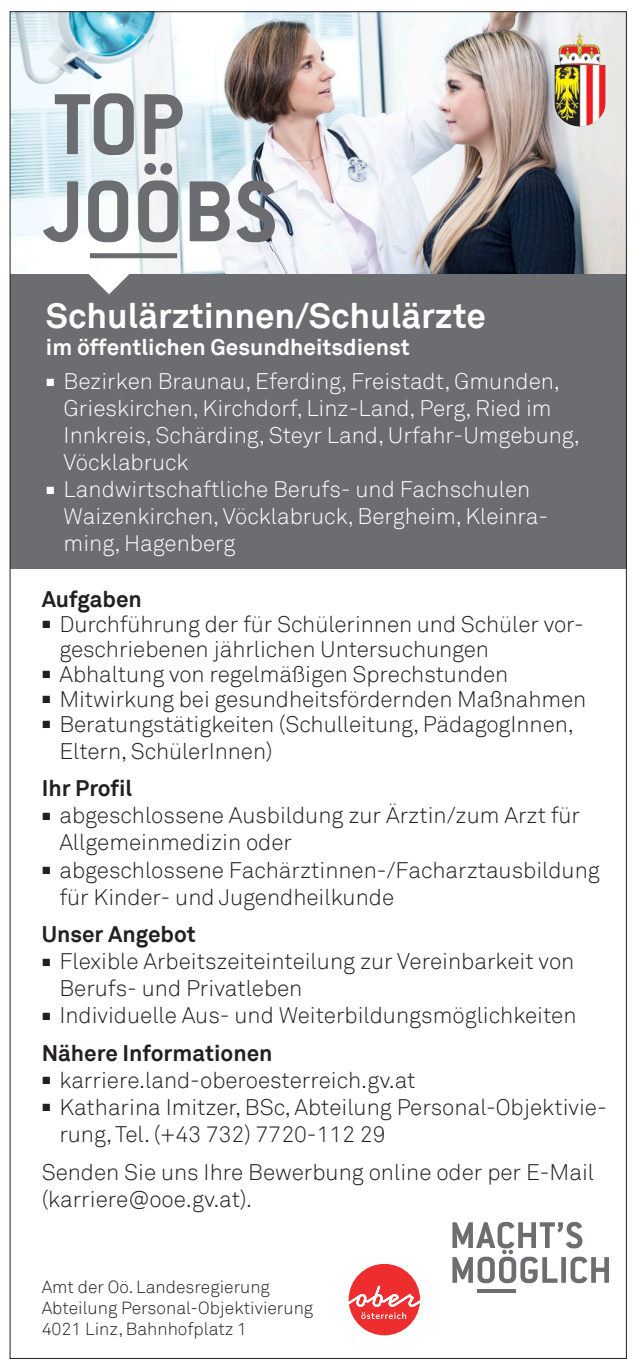
<style>
.page{position:relative;width:637px;height:1370px;background:#fff}
.page>*{position:absolute;margin:0;border:0;box-sizing:border-box;transform-origin:0 0}
.t1{font:95px "Conduit ITCTT Bold";color:#6c6d70}
.t2{font:700 35px "Akkurat";color:#fff}
.t3{font:22.5px/27px "Akkurat OEVP Light";color:#231f20}
.t4{font:22.5px/27px "Akkurat OEVP Light";color:#fff}
.t5{font:700 22.5px "Akkurat";color:#231f20}
.t6{font:700 22.5px "Akkurat";color:#fff}
.t7{font:17.5px/21px "Akkurat OEVP Light";color:#231f20}
</style>
<div class="page">
<img style="left:12px;top:13px;width:612px;height:261px">
<div style="left:90px;top:253px;width:87px;height:5px;background:#6c6d70"></div>
<div style="left:10px;top:274px;width:616px;height:295px;background:#6c6d70"></div>
<img style="left:554px;top:35px;width:51px;height:92px">
<svg style="left:88px;top:273px;width:42px;height:21px"></svg>
<svg style="left:348px;top:1263px;width:72px;height:71px"></svg>
<svg style="left:452px;top:1221px;width:157px;height:61px"></svg>
<hr style="left:477px;top:1289px;width:39px;height:3px;background:#6c6d70">
<h1 class="t1" style="left:53px;top:69px;width:132px">TOP</h1>
<h1 class="t1" style="left:43px;top:156px;width:235px">JOÖBS</h1>
<h2 class="t2" style="left:46px;top:293px;width:441px">Schulärztinnen/Schulärzte</h2>
<p class="t6" style="left:46px;top:333px;width:365px">im öffentlichen Gesundheitsdienst</p>
<p class="t4" style="left:64px;top:368px;width:518px">Bezirken Braunau, Eferding, Freistadt, Gmunden, Grieskirchen, Kirchdorf, Linz-Land, Perg, Ried im Innkreis, Schärding, Steyr Land, Urfahr-Umgebung, Vöcklabruck<br>Landwirtschaftliche Berufs- und Fachschulen Waizenkirchen, Vöcklabruck, Bergheim, Kleinra&shy;ming, Hagenberg</p>
<p class="t5" style="left:42px;top:584px;width:102px">Aufgaben</p>
<p class="t3" style="left:59px;top:611px;width:528px;line-height:25.5px">Durchführung der für Schülerinnen und Schüler vor&shy;geschriebenen jährlichen Untersuchungen Abhaltung von regelmäßigen Sprechstunden Mitwirkung bei gesundheitsfördernden Maßnahmen Beratungstätigkeiten (Schulleitung, PädagogInnen, Eltern, SchülerInnen)</p>
<p class="t5" style="left:42px;top:774px;width:92px">Ihr Profil</p>
<p class="t3" style="left:59px;top:802px;width:542px">abgeschlossene Ausbildung zur Ärztin/zum Arzt für Allgemeinmedizin oder<br>abgeschlossene Fachärztinnen-/Facharztausbildung für Kinder- und Jugendheilkunde</p>
<p class="t5" style="left:42px;top:919px;width:156px">Unser Angebot</p>
<p class="t3" style="left:59px;top:948px;width:518px">Flexible Arbeitszeiteinteilung zur Vereinbarkeit von<br>Berufs- und Privatleben<br>Individuelle Aus- und Weiterbildungsmöglichkeiten</p>
<p class="t5" style="left:42px;top:1038px;width:232px">Nähere Informationen</p>
<p class="t3" style="left:59px;top:1066px;width:549px">karriere.land-oberoesterreich.gv.at<br>Katharina Imitzer, BSc, Abteilung Personal-Objektivie&shy;rung, Tel. (+43 732) 7720-112 29</p>
<p class="t3" style="left:42px;top:1158px;width:554px">Senden Sie uns Ihre Bewerbung online oder per E-Mail (karriere@ooe.gv.at).</p>
<p class="t7" style="left:42px;top:1276px;width:273px">Amt der Oö. Landesregierung<br>Abteilung Personal-Objektivierung<br>4021 Linz, Bahnhofplatz 1</p>
</div>
